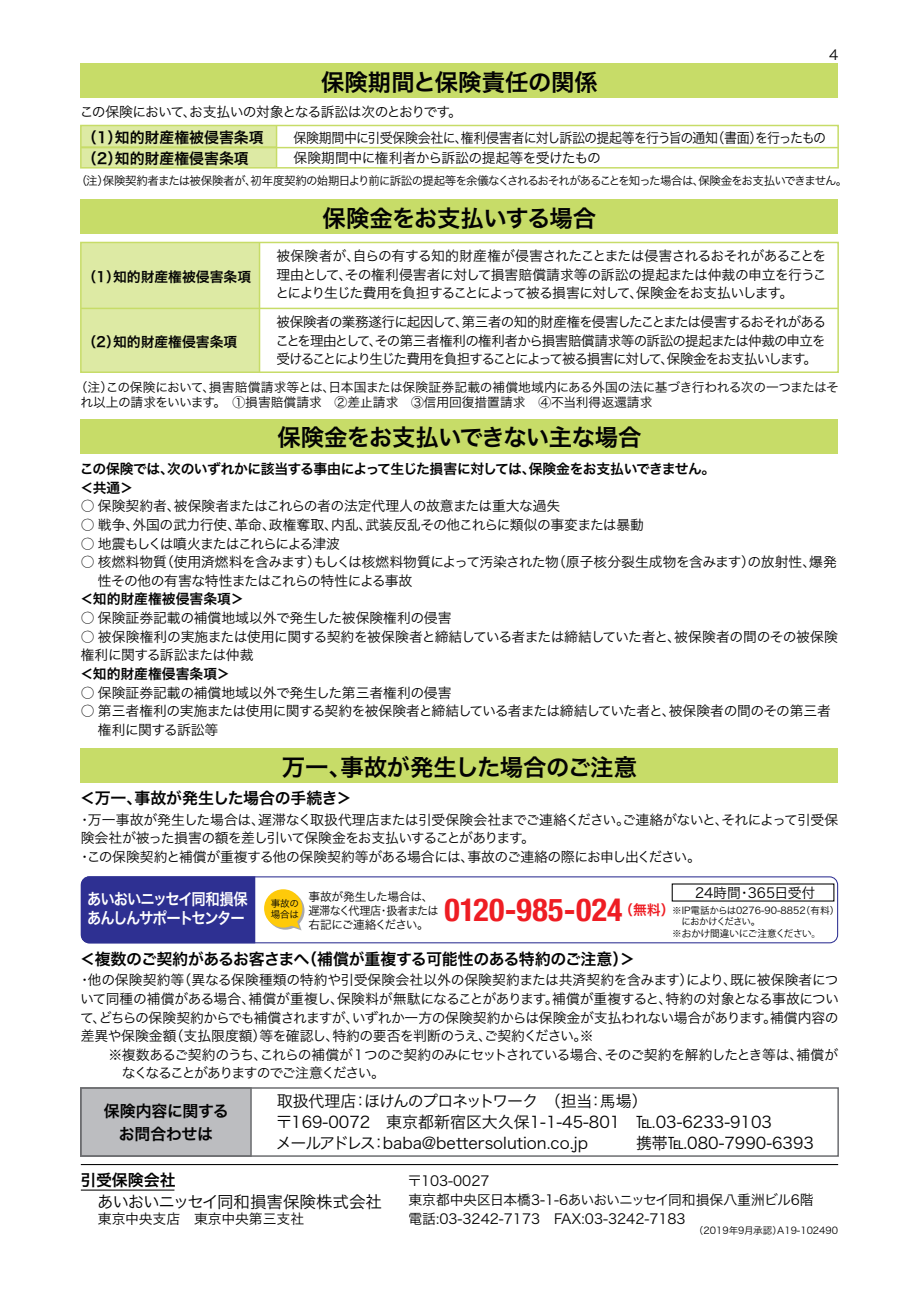
<style>
.page{position:relative;width:919px;height:1289px;background:#fff}
.page>*{position:absolute;margin:0;border:0;box-sizing:border-box;transform-origin:0 0}
.t1{font:700 condensed 31.95px "Helvetica Neue";letter-spacing:.005em;color:#ee1d23}
.t2{font:23.4px "Hiragino Sans W6";letter-spacing:-.02em;color:#030303}
.t3{font:23.4px "Hiragino Sans W6";color:#030303}
.t4{font:16.5px "Hiragino Sans W3";letter-spacing:-.01em;color:#030303}
.t5{font:15.9px/21.3px "Hiragino Sans W3";color:#030303}
.t6{font:15.9px/23.4px "Hiragino Sans W6";letter-spacing:-.02em;color:#030303;text-align:center}
.t7{font:15.9px/19.2px "Hiragino Sans W6";letter-spacing:-.085em;color:#fff;scale:.9 1}
.t8{font:14.85px/21px "Hiragino Sans W6";color:#030303}
.t9{font:13.8px/18.6px "Hiragino Sans W3";letter-spacing:-.035em;color:#030303}
.t10{font:13.8px/19.2px "Hiragino Sans W3";color:#030303}
.t11{font:13.8px/18.6px "Hiragino Sans W3";letter-spacing:-.075em;color:#030303}
.t12{font:13.8px/20.5px "Hiragino Sans W3";letter-spacing:-.035em;color:#030303;scale:.94 1}
.t13{font:13.8px/18.6px "Hiragino Sans W6";letter-spacing:-.035em;color:#030303}
.t14{font:13.8px "Hiragino Sans W6";color:#030303}
.t15{font:13.8px "Hiragino Sans W3";letter-spacing:-.06em;color:#030303}
.t16{font:13.8px "Hiragino Sans W3";letter-spacing:-.085em;color:#030303}
.t17{font:13.8px "Hiragino Sans W6";color:#ee1d23}
.t18{font:12.75px/15.3px "Hiragino Sans W3";letter-spacing:-.015em;color:#030303}
.t19{font:11.7px "Hiragino Sans W3";letter-spacing:-.065em;color:#030303}
.t20{font:11.7px/14.1px "Hiragino Sans W3";letter-spacing:-.065em;color:#030303;scale:.95 1}
.t21{font:11.7px "Hiragino Sans W3";letter-spacing:-.025em;color:#030303}
.t22{font:9.6px/11.6px "Hiragino Sans W3";color:#030303}
.t23{font:9.6px "Koz Go Pr 6 N";color:#030303}
.s1{font-family:"Koz Go Pr 6 N"}
</style>
<div class="page">
<div style="left:81px;top:242px;width:178px;height:65px;background:#ddeaa4"></div>
<div style="left:81px;top:307px;width:178px;height:65px;background:#ddeaa4"></div>
<div style="left:80px;top:1087px;width:172px;height:69px;background:#bcbdc0;border:2px solid #6c6d70"></div>
<div style="left:81px;top:200px;width:757px;height:34px;background:#c7dc68"></div>
<div style="left:80px;top:242px;width:758px;height:131px;border:2px solid #c7dc68"></div>
<hr style="left:259px;top:242px;width:1px;height:130px;background:#c7dc68">
<hr style="left:81px;top:308px;width:757px;height:1px;background:#c7dc68">
<div style="left:81px;top:419px;width:757px;height:34px;background:#c7dc68"></div>
<div style="left:81px;top:748px;width:757px;height:34px;background:#c7dc68"></div>
<svg style="left:255px;top:876px;width:583px;height:67px"></svg>
<div style="left:81px;top:876px;width:174px;height:67px;background:#2e3092"></div>
<div style="left:80px;top:1087px;width:758px;height:69px;border:2px solid #6c6d70"></div>
<hr style="left:81px;top:1163px;width:757px;height:2px;background:#030303">
<hr style="left:81px;top:1189px;width:93px;height:1px;background:#030303">
<div style="left:81px;top:125px;width:195px;height:21px;background:#ddeaa4"></div>
<div style="left:81px;top:146px;width:195px;height:22px;background:#ddeaa4"></div>
<div style="left:81px;top:64px;width:757px;height:34px;background:#c7dc68"></div>
<div style="left:80px;top:125px;width:758px;height:43px;border:2px solid #c7dc68"></div>
<hr style="left:276px;top:125px;width:1px;height:43px;background:#c7dc68">
<hr style="left:81px;top:147px;width:757px;height:1px;background:#c7dc68">
<svg style="left:266px;top:891px;width:38px;height:38px"></svg>
<div style="left:264px;top:889px;width:38px;height:38px;background:#feca0a;border-radius:50%"></div>
<svg style="left:284px;top:915px;width:17px;height:15px"></svg>
<p class="t9" style="left:829px;top:44px;width:11px">4</p>
<h2 class="t3" style="left:321px;top:61px;width:278px">保険期間と保険責任の関係</h2>
<p class="t12" style="left:293px;top:126px;width:568px">保険期間中に引受保険会社に、権利侵害者に対し訴訟の提起等を行う旨の通知（書面）を行ったもの保険期間中に権利者から訴訟の提起等を受けたもの</p>
<p class="t15" style="left:80px;top:99px;width:384px">この保険において、お支払いの対象となる訴訟は次のとおりです。</p>
<p class="t8" style="left:82px;top:126px;width:183px">（1）知的財産権被侵害条項（2）知的財産権侵害条項</p>
<p class="t19" style="left:75px;top:170px;width:773px">（注）保険契約者または被保険者が、初年度契約の始期日より前に訴訟の提起等を余儀なくされるおそれがあることを知った場合は、保険金をお支払いできません。</p>
<p class="t14" style="left:82px;top:264px;width:170px">（1）知的財産権被侵害条項</p>
<p class="t14" style="left:82px;top:329px;width:156px">（2）知的財産権侵害条項</p>
<h2 class="t2" style="left:322px;top:197px;width:275px">保険金をお支払いする場合</h2>
<p class="t9" style="left:275px;top:245px;width:552px;text-align:justify">被保険者が、自らの有する知的財産権が侵害されたことまたは侵害されるおそれがあることを理由として、その権利侵害者に対して損害賠償請求等の訴訟の提起または仲裁の申立を行うことにより生じた費用を負担することによって被る損害に対して、保険金をお支払いします。</p>
<p class="t9" style="left:275px;top:311px;width:552px;text-align:justify">被保険者の業務遂行に起因して、第三者の知的財産権を侵害したことまたは侵害するおそれがあることを理由として、その第三者権利の権利者から損害賠償請求等の訴訟の提起または仲裁の申立を受けることにより生じた費用を負担することによって被る損害に対して、保険金をお支払いします。</p>
<p class="t18" style="left:81px;top:378px;width:759px;text-indent:-6px">（注）この保険において、損害賠償請求等とは、日本国または保険証券記載の補償地域内にある外国の法に基づき行われる次の一つまたはそれ以上の請求をいいます。　①損害賠償請求　②差止請求　③信用回復措置請求　④不当利得返還請求</p>
<h2 class="t2" style="left:277px;top:416px;width:365px">保険金をお支払いできない主な場合</h2>
<p class="t13" style="left:80px;top:459px;width:637px">この保険では、次のいずれかに該当する事由によって生じた損害に対しては、保険金をお支払いできません。＜共通＞</p>
<p class="t9" style="left:81px;top:496px;width:481px">○ 保険契約者、被保険者またはこれらの者の法定代理人の故意または重大な過失</p>
<p class="t9" style="left:81px;top:514px;width:564px">○ 戦争、外国の武力行使、革命、政権奪取、内乱、武装反乱その他これらに類似の事変または暴動</p>
<p class="t16" style="left:81px;top:531px;width:261px">○ 地震もしくは噴火またはこれらによる津波</p>
<p class="t9" style="left:98px;top:552px;width:740px;text-indent:-17px">○ 核燃料物質（使用済燃料を含みます）もしくは核燃料物質によって汚染された物（原子核分裂生成物を含みます）の放射性、爆発性その他の有害な特性またはこれらの特性による事故</p>
<p class="t14" style="left:80px;top:586px;width:165px">＜知的財産権被侵害条項＞</p>
<p class="t10" style="left:81px;top:607px;width:372px">○ 保険証券記載の補償地域以外で発生した被保険権利の侵害</p>
<p class="t9" style="left:81px;top:626px;width:758px">○ 被保険権利の実施または使用に関する契約を被保険者と締結している者または締結していた者と、被保険者の間のその被保険権利に関する訴訟または仲裁</p>
<p class="t14" style="left:80px;top:661px;width:151px">＜知的財産権侵害条項＞</p>
<p class="t10" style="left:81px;top:681px;width:372px">○ 保険証券記載の補償地域以外で発生した第三者権利の侵害</p>
<p class="t9" style="left:98px;top:700px;width:734px;text-indent:-17px">○ 第三者権利の実施または使用に関する契約を被保険者と締結している者または締結していた者と、被保険者の間のその第三者権利に関する訴訟等</p>
<h2 class="t2" style="left:282px;top:745px;width:356px">万一、事故が発生した場合のご注意</h2>
<p class="t6" style="left:80px;top:785px;width:273px">＜万一、事故が発生した場合の手続き＞</p>
<p class="t9" style="left:77px;top:809px;width:762px">・万一事故が発生した場合は、遅滞なく取扱代理店または引受保険会社までご連絡ください。ご連絡がないと、それによって引受保険会社が被った損害の額を差し引いて保険金をお支払いすることがあります。<br>・この保険契約と補償が重複する他の保険契約等がある場合には、事故のご連絡の際にお申し出ください。</p>
<p class="t21" style="left:308px;top:886px;width:127px">事故が発生した場合は、</p>
<p class="t10" style="left:695px;top:882px;width:122px">24時間・365日受付</p>
<p class="t20" style="left:308px;top:902px;width:138px">遅滞なく代理店・扱者または右記にご連絡ください。</p>
<p class="t22" style="left:681px;top:903px;width:159px;text-indent:-9px"><span class="s1">※</span>IP電話からは0276-90-8852（有料）におかけください。</p>
<p class="t23" style="left:672px;top:927px;width:150px">※おかけ間違いにご注意ください。</p>
<p class="t7" style="left:87px;top:889px;width:180px">あいおいニッセイ同和損保あんしんサポートセンター</p>
<p class="t17" style="left:619px;top:897px;width:57px">（無料）</p>
<p class="t6" style="left:80px;top:946px;width:556px">＜複数のご契約があるお客さまへ（補償が重複する可能性のある特約のご注意）＞</p>
<h1 class="t1" style="left:444px;top:890px;width:179px">0120-985-024</h1>
<p class="t22" style="left:271px;top:896px;width:30px">事故の場合は</p>
<p class="t9" style="left:77px;top:969px;width:763px;text-align:justify">・他の保険契約等（異なる保険種類の特約や引受保険会社以外の保険契約または共済契約を含みます）により、既に被保険者について同種の補償がある場合、補償が重複し、保険料が無駄になることがあります。補償が重複すると、特約の対象となる事故について、どちらの保険契約からでも補償されますが、いずれか一方の保険契約からは保険金が支払われない場合があります。補償内容の差異や保険金額（支払限度額）等を確認し、特約の要否を判断のうえ、ご契約ください。※</p>
<p class="t11" style="left:122px;top:1044px;width:717px;text-indent:-14px">※複数あるご契約のうち、これらの補償が１つのご契約のみにセットされている場合、そのご契約を解約したとき等は、補償がなくなることがありますのでご注意ください。</p>
<p class="t6" style="left:104px;top:1098px;width:126px">保険内容に関するお問合わせは</p>
<p class="t5" style="left:276px;top:1088px;width:555px">取扱代理店：ほけんのプロネットワーク　（担当：馬場）<br>〒169-0072　東京都新宿区大久保1-1-45-801　℡.03-6233-9103<br>メールアドレス：baba@bettersolution.co.jp　　　携帯℡.080-7990-6393　</p>
<p class="t6" style="left:81px;top:1167px;width:97px">引受保険会社</p>
<p class="t10" style="left:98px;top:1208px;width:208px">東京中央支店　東京中央第三支社</p>
<p class="t4" style="left:97px;top:1186px;width:286px">あいおいニッセイ同和損害保険株式会社</p>
<p class="t10" style="left:408px;top:1169px;width:407px">〒103-0027<br>東京都中央区日本橋3-1-6あいおいニッセイ同和損保八重洲ビル6階電話:03-3242-7173　FAX:03-3242-7183</p>
<p class="t22" style="left:694px;top:1223px;width:146px">（2019年9月承認）A19-102490</p>
</div>
